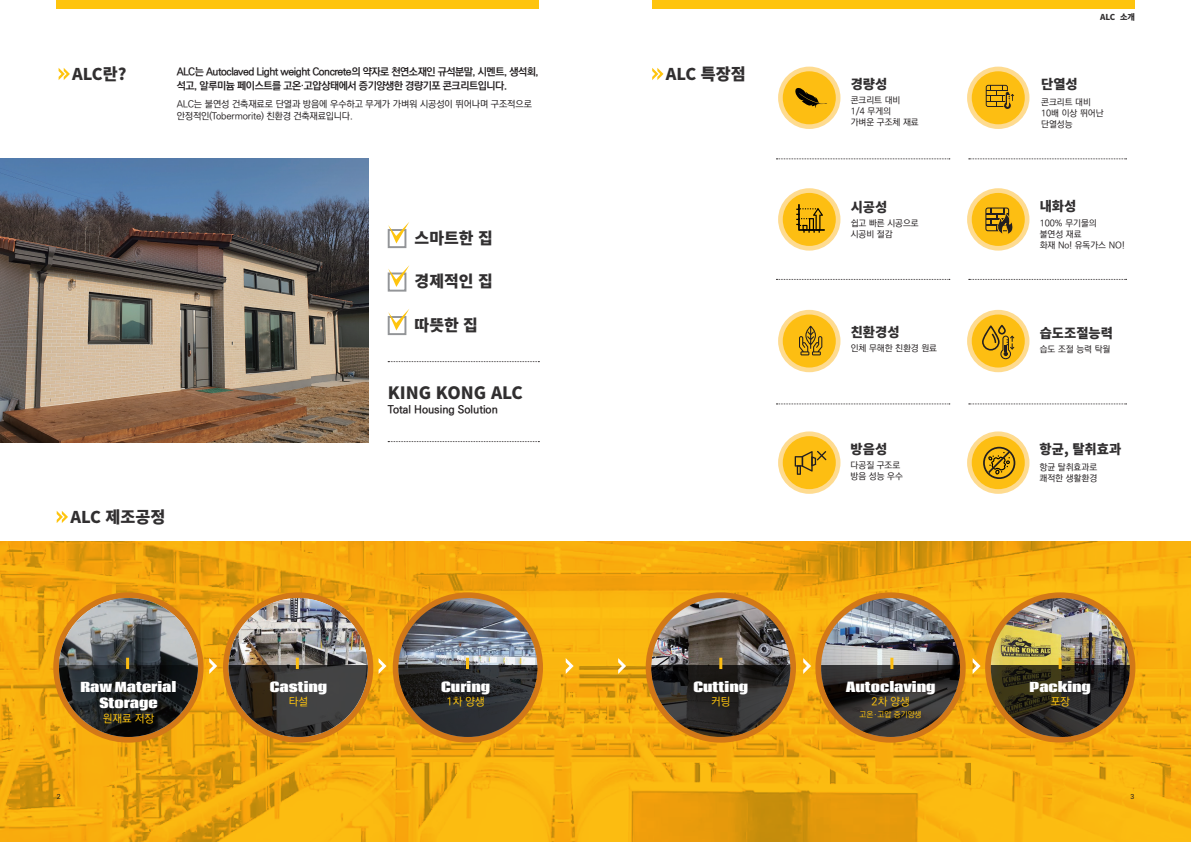
<style>
.page{position:relative;width:1191px;height:842px;background:#fff}
.page>*{position:absolute;margin:0;border:0;box-sizing:border-box;transform-origin:0 0}
.t1{font:900 17px "Noto Sans CJ Kkr";color:#312f30}
.t2{font:900 16.3px "Noto Sans CJ Kkr";color:#312f30}
.t3{font:900 16px "Noto Sans CJ Kkr";color:#312f30}
.t4{font:900 13.3px "Noto Sans CJ Kkr";color:#312f30}
.t5{font:800 13px/16.4px "Coda";color:#fff;text-align:center}
.t6{font:11px "Ko Pub World Dotum PB";color:#231f20}
.t7{font:11px "Ko Pub World Dotum PM";color:#fec40e}
.t8{font:10.5px/14px "Ko Pub World Dotum PB";letter-spacing:-.04em;color:#231f20}
.t9{font:9.5px/12px "Ko Pub World Dotum PM";letter-spacing:-.01em;color:#231f20}
.t10{font:9px/11px "Ko Pub World Dotum PM";color:#231f20}
.t11{font:900 8.2px "Noto Sans CJ Kkr";color:#312f30}
.t12{font:8px "Ko Pub World Dotum PM";color:#fec40e}
.t13{font:7px "Roboto";color:#231f20}
</style>
<div class="page">
<svg style="left:59px;top:68px;width:11px;height:12px"></svg>
<svg style="left:57px;top:511px;width:11px;height:12px"></svg>
<div style="left:652px;top:0;width:482px;height:9px;background:#fec40e"></div>
<div style="left:57px;top:0;width:482px;height:9px;background:#fec40e"></div>
<svg style="left:652px;top:68px;width:11px;height:12px"></svg>
<svg style="left:778px;top:188px;width:62px;height:63px"></svg>
<div style="left:782px;top:193px;width:53px;height:53px;background:#fdbe12;border-radius:50%"></div>
<svg style="left:796px;top:204px;width:29px;height:29px"></svg>
<div style="left:778px;top:67px;width:62px;height:62px;background:#fedb90;border-radius:50%"></div>
<div style="left:782px;top:71px;width:53px;height:53px;background:#fdbe12;border-radius:50%"></div>
<svg style="left:795px;top:88px;width:32px;height:20px"></svg>
<div style="left:967px;top:67px;width:62px;height:62px;background:#fedb90;border-radius:50%"></div>
<div style="left:971px;top:71px;width:53px;height:53px;background:#fdbe12;border-radius:50%"></div>
<svg style="left:985px;top:85px;width:29px;height:24px"></svg>
<div style="left:778px;top:310px;width:62px;height:62px;background:#fedb90;border-radius:50%"></div>
<div style="left:782px;top:314px;width:53px;height:53px;background:#fdbe12;border-radius:50%"></div>
<svg style="left:799px;top:326px;width:23px;height:29px"></svg>
<div style="left:967px;top:310px;width:62px;height:62px;background:#fedb90;border-radius:50%"></div>
<div style="left:971px;top:314px;width:53px;height:53px;background:#fdbe12;border-radius:50%"></div>
<svg style="left:982px;top:325px;width:32px;height:34px"></svg>
<svg style="left:778px;top:431px;width:62px;height:63px"></svg>
<div style="left:782px;top:436px;width:53px;height:53px;background:#fdbe12;border-radius:50%"></div>
<svg style="left:794px;top:451px;width:32px;height:24px"></svg>
<svg style="left:967px;top:188px;width:62px;height:63px"></svg>
<div style="left:971px;top:193px;width:53px;height:53px;background:#fdbe12;border-radius:50%"></div>
<svg style="left:985px;top:207px;width:28px;height:27px"></svg>
<svg style="left:776px;top:158px;width:174px;height:1px"></svg>
<svg style="left:968px;top:158px;width:158px;height:1px"></svg>
<svg style="left:776px;top:279px;width:174px;height:1px"></svg>
<svg style="left:968px;top:279px;width:158px;height:1px"></svg>
<svg style="left:776px;top:404px;width:174px;height:1px"></svg>
<svg style="left:968px;top:404px;width:158px;height:1px"></svg>
<svg style="left:967px;top:431px;width:62px;height:63px"></svg>
<div style="left:971px;top:436px;width:53px;height:53px;background:#fdbe12;border-radius:50%"></div>
<div style="left:983px;top:447px;width:32px;height:32px;border:2px solid #231f20;border-radius:50%"></div>
<svg style="left:986px;top:449px;width:25px;height:26px"></svg>
<img style="left:0;top:541px;width:1191px;height:301px">
<div style="left:53px;top:592px;width:151px;height:151px;background:#d27818;border-radius:50%"></div>
<div style="left:223px;top:592px;width:150px;height:151px;background:#d27818;border-radius:50%"></div>
<div style="left:393px;top:592px;width:150px;height:151px;background:#d27818;border-radius:50%"></div>
<div style="left:645px;top:592px;width:151px;height:151px;background:#d27818;border-radius:50%"></div>
<div style="left:815px;top:592px;width:150px;height:151px;background:#d27818;border-radius:50%"></div>
<div style="left:985px;top:592px;width:150px;height:151px;background:#d27818;border-radius:50%"></div>
<img style="left:651px;top:598px;width:139px;height:139px;border-radius:69px">
<img style="left:229px;top:598px;width:139px;height:139px;border-radius:69px">
<img style="left:821px;top:598px;width:139px;height:139px;border-radius:69px">
<img style="left:398px;top:598px;width:139px;height:139px;border-radius:69px">
<img style="left:990px;top:598px;width:139px;height:139px;border-radius:69px">
<svg style="left:209px;top:658px;width:8px;height:16px"></svg>
<svg style="left:378px;top:658px;width:8px;height:16px"></svg>
<svg style="left:566px;top:658px;width:7px;height:16px"></svg>
<svg style="left:618px;top:658px;width:8px;height:16px"></svg>
<svg style="left:803px;top:658px;width:8px;height:16px"></svg>
<svg style="left:972px;top:658px;width:8px;height:16px"></svg>
<img style="left:59px;top:598px;width:139px;height:139px;border-radius:69px">
<svg style="left:59px;top:665px;width:139px;height:72px;background:#44361c"></svg>
<svg style="left:229px;top:665px;width:139px;height:72px;background:#5c4a2d"></svg>
<svg style="left:398px;top:665px;width:139px;height:72px;background:#4f4027"></svg>
<svg style="left:651px;top:665px;width:139px;height:72px;background:#4f3d21"></svg>
<svg style="left:821px;top:665px;width:139px;height:72px;background:#534024"></svg>
<svg style="left:990px;top:665px;width:139px;height:72px;background:#513f1c"></svg>
<svg style="left:126px;top:658px;width:3px;height:11px"></svg>
<svg style="left:296px;top:658px;width:3px;height:11px"></svg>
<svg style="left:466px;top:658px;width:3px;height:11px"></svg>
<svg style="left:719px;top:658px;width:3px;height:11px"></svg>
<svg style="left:890px;top:658px;width:3px;height:11px"></svg>
<svg style="left:1058px;top:658px;width:3px;height:11px"></svg>
<img style="left:0;top:158px;width:369px;height:284px">
<svg style="left:388px;top:361px;width:151px;height:1px"></svg>
<svg style="left:388px;top:441px;width:151px;height:1px"></svg>
<div style="left:388px;top:229px;width:18px;height:19px;border:2px solid #939598"></div>
<svg style="left:388px;top:222px;width:21px;height:21px"></svg>
<div style="left:388px;top:273px;width:18px;height:19px;border:2px solid #939598"></div>
<svg style="left:388px;top:265px;width:21px;height:22px"></svg>
<div style="left:388px;top:316px;width:18px;height:19px;border:2px solid #939598"></div>
<svg style="left:388px;top:309px;width:21px;height:21px"></svg>
<h2 class="t2" style="left:72px;top:65px;width:56px">ALC란?</h2>
<p class="t8" style="left:177px;top:65px;width:363px">ALC는 Autoclaved Light weight Concrete의 약자로 천연소재인 규석분말, 시멘트, 생석회, 석고, 알루미늄 페이스트를 고온·고압상태에서 증기양생한 경량기포 콘크리트입니다.</p>
<p class="t9" style="left:177px;top:98px;width:357px">ALC는 불연성 건축재료로 단열과 방음에 우수하고 무게가 가벼워 시공성이 뛰어나며 구조적으로 안정적인(Tobermorite) 친환경 건축재료입니다.</p>
<h2 class="t2" style="left:70px;top:508px;width:96px">ALC 제조공정</h2>
<h3 class="t3" style="left:415px;top:229px;width:80px">스마트한 집</h3>
<h3 class="t3" style="left:415px;top:273px;width:80px">경제적인 집</h3>
<h3 class="t3" style="left:415px;top:316px;width:65px">따뜻한 집</h3>
<h1 class="t1" style="left:388px;top:383px;width:137px">KING KONG ALC</h1>
<p class="t6" style="left:388px;top:402px;width:112px">Total Housing Solution</p>
<h3 class="t5" style="left:81px;top:678px;width:97px">Raw Material<br>Storage</h3>
<p class="t7" style="left:103px;top:711px;width:53px">원재료 저장</p>
<h3 class="t5" style="left:270px;top:678px;width:59px">Casting</h3>
<p class="t7" style="left:289px;top:694px;width:21px">타설</p>
<h3 class="t5" style="left:441px;top:678px;width:50px">Curing</h3>
<p class="t7" style="left:446px;top:694px;width:40px">1차 양생</p>
<h2 class="t2" style="left:666px;top:65px;width:81px">ALC 특장점</h2>
<h3 class="t5" style="left:693px;top:678px;width:56px">Cutting</h3>
<p class="t7" style="left:711px;top:694px;width:21px">커팅</p>
<p class="t11" style="left:1100px;top:12px;width:36px">ALC 소개</p>
<h3 class="t4" style="left:850px;top:76px;width:38px">경량성</h3>
<p class="t10" style="left:850px;top:95px;width:70px">콘크리트 대비<br>1/4 무게의<br>가벼운 구조체 재료</p>
<h3 class="t4" style="left:1041px;top:76px;width:38px">단열성</h3>
<p class="t10" style="left:1041px;top:97px;width:64px">콘크리트 대비<br>10배 이상 뛰어난 단열성능</p>
<h3 class="t4" style="left:850px;top:200px;width:38px">시공성</h3>
<p class="t10" style="left:850px;top:219px;width:70px">쉽고 빠른 시공으로 시공비 절감</p>
<h3 class="t4" style="left:1039px;top:199px;width:38px">내화성</h3>
<p class="t10" style="left:1039px;top:218px;width:87px">100% 무기물의<br>불연성 재료<br>화재 No! 유독가스 NO!</p>
<h3 class="t4" style="left:850px;top:325px;width:50px">친환경성</h3>
<p class="t10" style="left:850px;top:343px;width:88px">인체 무해한 친환경 원료</p>
<h3 class="t4" style="left:1039px;top:325px;width:75px">습도조절능력</h3>
<p class="t10" style="left:1039px;top:344px;width:72px">습도 조절 능력 탁월</p>
<h3 class="t4" style="left:850px;top:441px;width:38px">방음성</h3>
<p class="t10" style="left:850px;top:460px;width:54px">다공질 구조로 방음 성능 우수</p>
<h3 class="t4" style="left:1039px;top:441px;width:83px">항균, 탈취효과</h3>
<p class="t10" style="left:1039px;top:462px;width:59px">항균 탈취효과로 쾌적한 생활환경</p>
<h3 class="t5" style="left:845px;top:678px;width:91px">Autoclaving</h3>
<p class="t7" style="left:871px;top:694px;width:40px">2차 양생</p>
<p class="t12" style="left:859px;top:709px;width:64px">고온ㆍ고압 증기양생</p>
<h3 class="t5" style="left:1029px;top:678px;width:63px">Packing</h3>
<p class="t7" style="left:1050px;top:694px;width:21px">포장</p>
<p class="t13" style="left:57px;top:792px;width:5px">2</p>
<p class="t13" style="left:1130px;top:792px;width:5px">3</p>
</div>
